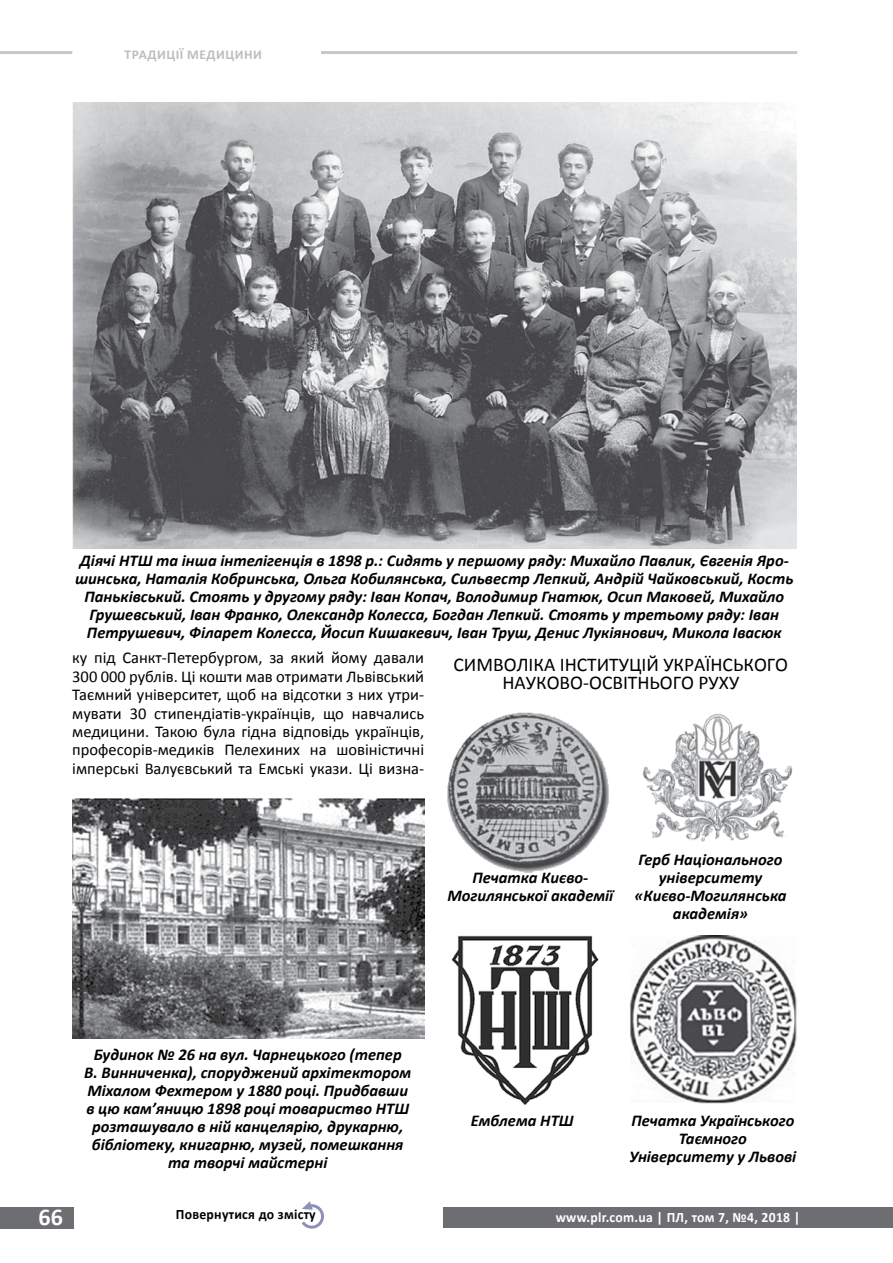
<style>
.page{position:relative;width:893px;height:1263px;background:#fff}
.page>*{position:absolute;margin:0;border:0;box-sizing:border-box;transform-origin:0 0}
.t1{font:700 24.15px "Calibri";color:#fff}
.t2{font:19.5px/18px "Calibri";color:#000;text-align:center}
.t3{font:italic 700 16.5px/18px "Calibri";color:#000;text-align:center}
.t4{font:16.5px/18.5px "Calibri";color:#000;text-align:justify}
.t5{font:700 14.4px "Calibri";letter-spacing:.02em;color:#fff;scale:.95 1}
.t6{font:700 14.4px "Calibri";letter-spacing:.02em;color:#000;scale:.95 1}
.t7{font:700 13.5px "Calibri";letter-spacing:.04em;color:#bcbec0}
</style>
<div class="page">
<div style="left:443px;top:1207px;width:450px;height:20px;background:#6d6e71"></div>
<div style="left:0;top:1207px;width:73px;height:21px;background:#6d6e71"></div>
<hr style="left:321px;top:51px;width:476px;height:3px;background:#939598">
<hr style="left:0;top:51px;width:72px;height:3px;background:#939598">
<svg style="left:301px;top:1201px;width:23px;height:28px"></svg>
<img style="left:72px;top:102px;width:724px;height:446px">
<img style="left:447px;top:712px;width:162px;height:160px">
<img style="left:642px;top:713px;width:151px;height:129px">
<img style="left:451px;top:935px;width:148px;height:170px">
<img style="left:630px;top:935px;width:166px;height:169px">
<img style="left:72px;top:798px;width:352px;height:241px">
<p class="t7" style="left:125px;top:46px;width:139px">ТРАДИЦІЇ МЕДИЦИНИ</p>
<p class="t3" style="left:75px;top:552px;width:720px">Діячі НТШ та інша інтелігенція в 1898 р.: Сидять у першому ряду: Михайло Павлик, Євгенія Яро&shy;шинська, Наталія Кобринська, Ольга Кобилянська, Сильвестр Лепкий, Андрій Чайковський, Кость Паньківський. Стоять у другому ряду: Іван Копач, Володимир Гнатюк, Осип Маковей, Михайло Грушевський, Іван Франко, Олександр Колесса, Богдан Лепкий. Стоять у третьому ряду: Іван Петрушевич, Філарет Колесса, Йосип Кишакевич, Іван Труш, Денис Лукіянович, Микола Івасюк</p>
<p class="t2" style="left:454px;top:655px;width:336px">СИМВОЛІКА ІНСТИТУЦІЙ УКРАЇНСЬКОГО<br>НАУКОВО-ОСВІТНЬОГО РУХУ</p>
<p class="t4" style="left:72px;top:648px;width:353px">ку під Санкт-Петербургом, за який йому давали 300 000 рублів. Ці кошти мав отримати Львівський Таємний університет, щоб на відсотки з них утри&shy;мувати 30 стипендіатів-українців, що навчались медицини. Такою була гідна відповідь українців, професорів-медиків Пелехиних на шовіністичні імперські Валуєвський та Емські укази. Ці визна-</p>
<p class="t3" style="left:447px;top:868px;width:168px">Печатка Києво-<br>Могилянської академії</p>
<p class="t3" style="left:634px;top:851px;width:154px">Герб Національного університету «Києво-Могилянська академія»</p>
<p class="t3" style="left:84px;top:1045px;width:329px">Будинок № 26 на вул. Чарнецького (тепер<br>В. Винниченка), споруджений архітектором Міхалом Фехтером у 1880 році. Придбавши в цю кам’яницю 1898 році товариство НТШ розташувало в ній канцелярію, друкарню, бібліотеку, книгарню, музей, помешкання та творчі майстерні</p>
<p class="t3" style="left:471px;top:1111px;width:104px">Емблема НТШ</p>
<p class="t3" style="left:629px;top:1111px;width:168px">Печатка Українського<br>Таємного<br>Університету у Львові</p>
<h1 class="t1" style="left:38px;top:1202px;width:26px">66</h1>
<p class="t6" style="left:176px;top:1205px;width:149px">Повернутися до змісту</p>
<p class="t5" style="left:556px;top:1208px;width:259px">www.plr.com.ua | ПЛ, том 7, №4, 2018 |</p>
</div>
